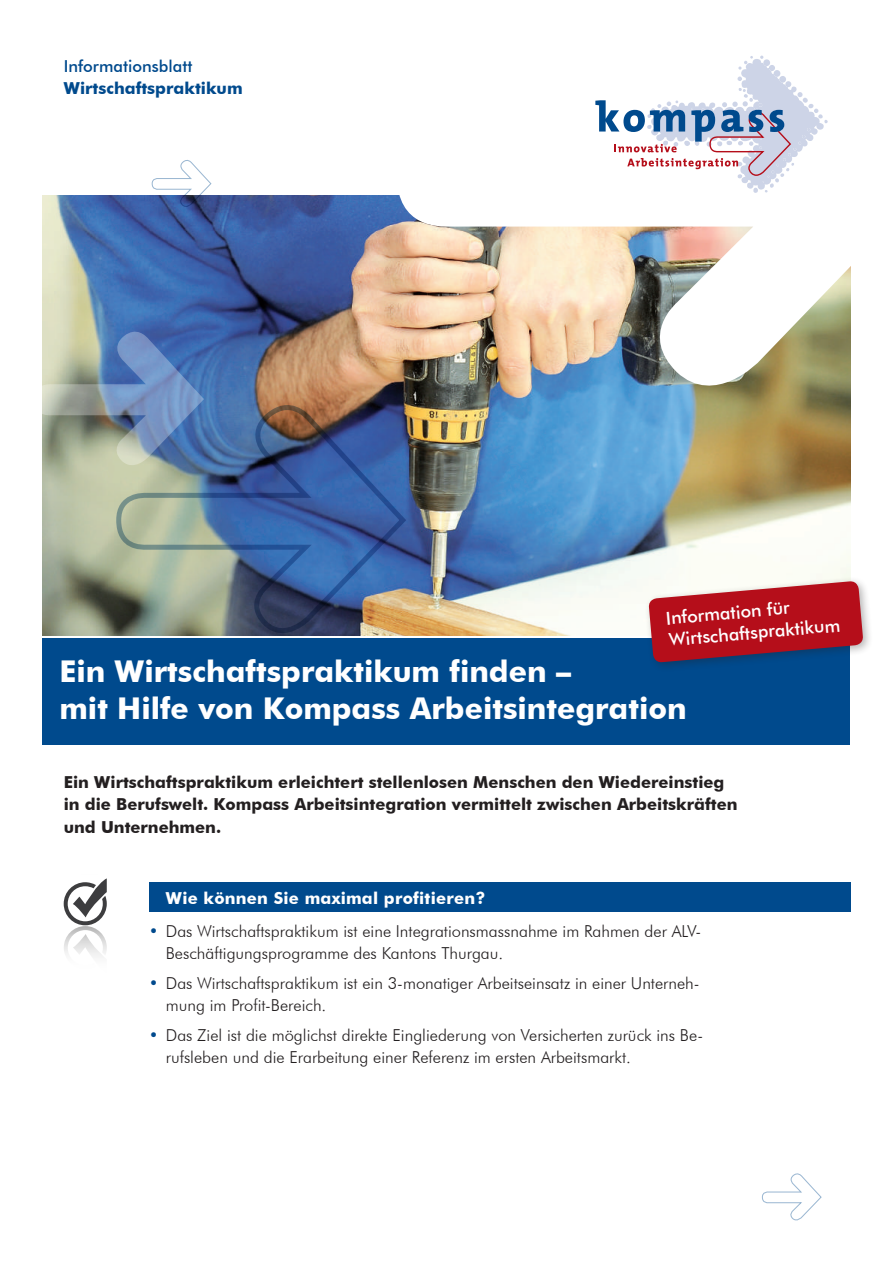
<style>
.page{position:relative;width:893px;height:1263px;background:#fff}
.page>*{position:absolute;margin:0;border:0;box-sizing:border-box;transform-origin:0 0}
.t1{font:700 30px/37.5px "Futura BT";color:#fff}
.t2{font:500 18px/21.6px "Futura BT";color:#fff}
.t3{font:300 16.5px/21.8px "Futura BT";color:#231f20}
.t4{font:700 16.5px/22.5px "Futura BT";color:#231f20}
.t5{font:700 16.5px "Futura BT";letter-spacing:.015em;color:#fff}
.t6{font:700 16.5px "Futura BT";color:#004a8d}
.t7{font:500 16.5px "Futura BT";color:#004a8d}
.s1{color:#004a8d}
</style>
<div class="page">
<div style="left:149px;top:882px;width:701px;height:30px;background:#004a8d"></div>
<img style="left:43px;top:196px;width:807px;height:440px">
<div style="left:43px;top:638px;width:807px;height:106px;background:#004a8d"></div>
<svg style="left:152px;top:160px;width:60px;height:47px"></svg>
<img style="left:116px;top:405px;width:290px;height:228px">
<svg style="left:762px;top:1173px;width:60px;height:47px"></svg>
<div style="left:644px;top:576px;width:230px;height:97px;background:#231f20;opacity:.33"></div>
<svg style="left:648px;top:581px;width:215px;height:82px"></svg>
<svg style="left:64px;top:878px;width:43px;height:79px"></svg>
<svg style="left:42px;top:332px;width:162px;height:133px;background:#8096a9"></svg>
<img style="left:397px;top:55px;width:454px;height:331px">
<svg style="left:595px;top:56px;width:233px;height:137px"></svg>
<p class="t7" style="left:64px;top:56px;width:130px">Informationsblatt</p>
<p class="t6" style="left:64px;top:78px;width:180px">Wirtschaftspraktikum</p>
<p class="t2" style="left:665px;top:607px;width:174px;rotate:-5deg">Information für<br>Wirtschaftspraktikum</p>
<h1 class="t1" style="left:60px;top:652px;width:629px">Ein Wirtschaftspraktikum finden –<br>mit Hilfe von Kompass Arbeitsintegration</h1>
<p class="t4" style="left:64px;top:770px;width:675px">Ein Wirtschaftspraktikum erleichtert stellenlosen Menschen den Wiedereinstieg in die Berufswelt. Kompass Arbeitsintegration vermittelt zwischen Arbeitskräften und Unternehmen.</p>
<p class="t5" style="left:166px;top:888px;width:321px">Wie können Sie maximal profitieren?</p>
<p class="t3" style="left:166px;top:920px;width:537px;text-indent:-17px"><span class="s1">•</span> Das Wirtschaftspraktikum ist eine Integrationsmassnahme im Rahmen der ALV-<br>Beschäftigungsprogramme des Kantons Thurgau.</p>
<p class="t3" style="left:166px;top:972px;width:535px;text-indent:-17px"><span class="s1">•</span> Das Wirtschaftspraktikum ist ein 3-monatiger Arbeitseinsatz in einer Unterneh&shy;mung im Profit-Bereich.</p>
<p class="t3" style="left:166px;top:1024px;width:539px;text-indent:-17px"><span class="s1">•</span> Das Ziel ist die möglichst direkte Eingliederung von Versicherten zurück ins Be&shy;rufsleben und die Erarbeitung einer Referenz im ersten Arbeitsmarkt.</p>
</div>
